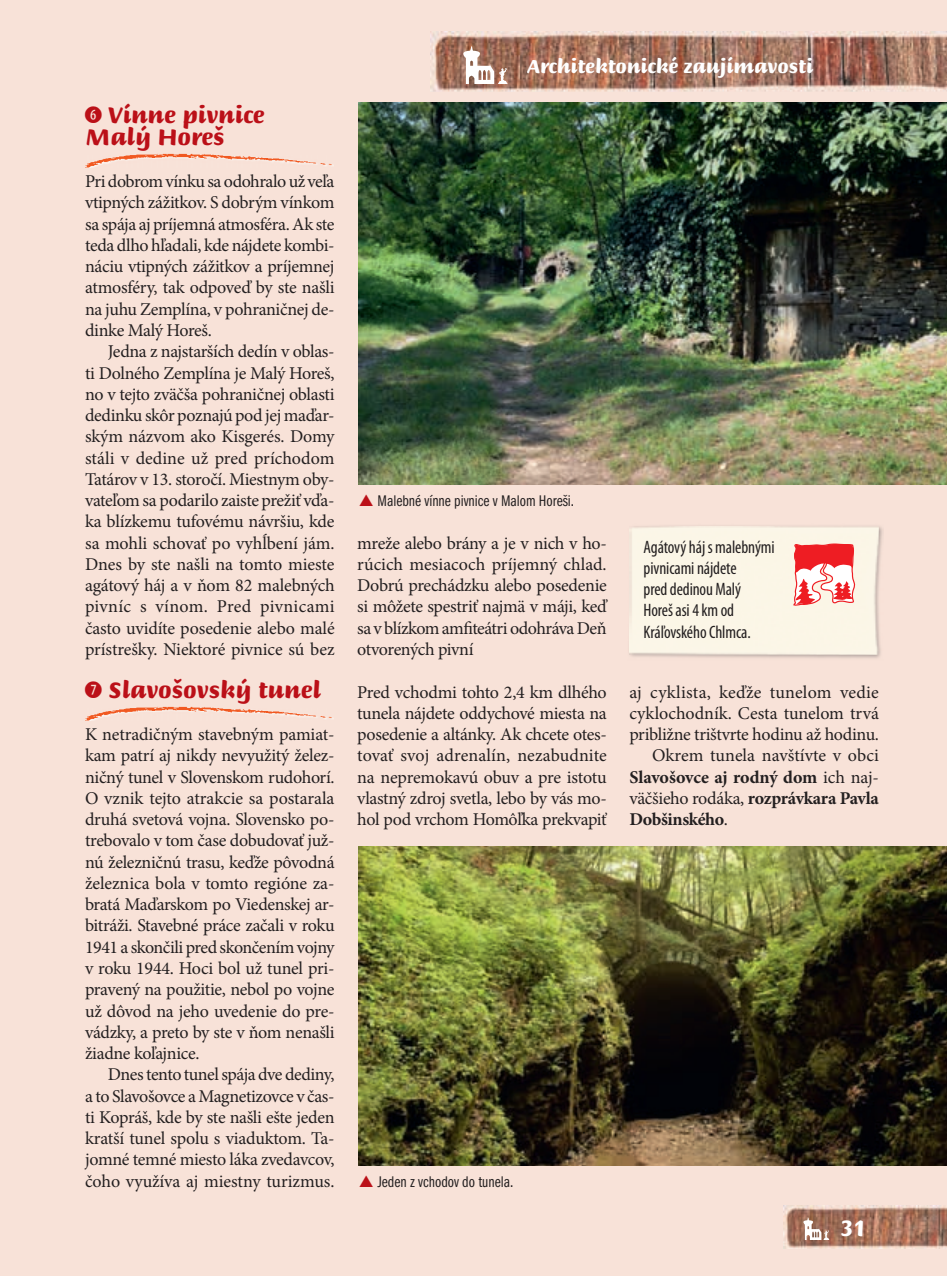
<style>
.page{position:relative;width:947px;height:1276px;background:#f8e2d8}
.page>*{position:absolute;margin:0;border:0;box-sizing:border-box;transform-origin:0 0}
.t1{font:24px/21.2px "Slovensko script";color:#bb1018}
.t2{font:900 24px "Briem Script Std";color:#fff;scale:.96 1}
.t3{font:20px "Slovensko script";color:#fff}
.t4{font:18px/21.2px "Minion Pro";letter-spacing:-.02em;color:#231f20;text-align:justify}
.t5{font:condensed 18px/21.2px "Myriad Pro";letter-spacing:-.005em;color:#231f20;scale:.96 1}
.t6{font:700 18px "Minion Pro";letter-spacing:-.015em;color:#231f20}
.t7{font:18px "Minion Pro";color:#231f20}
.t8{font:18px "Minion Pro";letter-spacing:.015em;color:#231f20}
.t9{font:16px "Franklin Got Itc TOT Boo Com";color:#231f20}
.s1{font-family:"cislavkulach"}
.s2{font-weight:400}
</style>
<div class="page">
<img style="left:85px;top:153px;width:247px;height:14px">
<img style="left:85px;top:706px;width:247px;height:14px">
<img style="left:359px;top:102px;width:588px;height:383px">
<img style="left:359px;top:846px;width:588px;height:319px">
<img style="left:631px;top:526px;width:252px;height:132px">
<div style="left:629px;top:526px;width:250px;height:129px;background:#fbf6e7"></div>
<svg style="left:793px;top:536px;width:62px;height:78px;background:#f69e9b"></svg>
<img style="left:431px;top:32px;width:516px;height:60px">
<img style="left:784px;top:1205px;width:163px;height:43px">
<svg style="left:800px;top:1217px;width:30px;height:22px"></svg>
<svg style="left:458px;top:46px;width:51px;height:37px;background:#bc9b8e"></svg>
<h1 class="t1" style="left:85px;top:103px;width:181px"><span class="s1">F</span> Vínne pivnice<br>Malý Horeš</h1>
<p class="t4" style="left:85px;top:171px;width:251px">Pri dobrom vínku sa odohralo už veľa vtipných zážitkov. S dobrým vínkom sa spája aj príjemná atmosféra. Ak ste teda dlho hľadali, kde nájdete kombi&shy;náciu vtipných zážitkov a príjemnej atmosféry, tak odpoveď by ste našli na juhu Zemplína, v pohraničnej de&shy;dinke Malý Horeš.</p>
<p class="t4" style="left:85px;top:341px;width:251px;text-indent:23px">Jedna z najstarších dedín v oblas&shy;ti Dolného Zemplína je Malý Horeš, no v tejto zväčša pohraničnej oblasti dedinku skôr poznajú pod jej maďar&shy;ským názvom ako Kisgerés. Domy stáli v dedine už pred príchodom Tatárov v 13. storočí. Miestnym oby&shy;vateľom sa podarilo zaiste prežiť vďa&shy;ka blízkemu tufovému návršiu, kde sa mohli schovať po vyhĺbení jám.<br>Dnes by ste našli na tomto mieste agátový háj a v ňom 82 malebných pivníc s vínom. Pred pivnicami často uvidíte posedenie alebo malé prístrešky. Niektoré pivnice sú bez</p>
<h1 class="t1" style="left:85px;top:678px;width:237px"><span class="s1">G</span> Slavošovský tunel</h1>
<p class="t4" style="left:85px;top:724px;width:251px">K netradičným stavebným pamiat&shy;kam patrí aj nikdy nevyužitý želez&shy;ničný tunel v Slovenskom rudohorí.<br>O vznik tejto atrakcie sa postarala druhá svetová vojna. Slovensko po&shy;trebovalo v tom čase dobudovať juž&shy;nú železničnú trasu, keďže pôvodná železnica bola v tomto regióne za&shy;bratá Maďarskom po Viedenskej ar&shy;bitráži. Stavebné práce začali v roku 1941 a skončili pred skončením vojny v roku 1944. Hoci bol už tunel pri&shy;pravený na použitie, nebol po vojne už dôvod na jeho uvedenie do pre&shy;vádzky, a preto by ste v ňom nenašli žiadne koľajnice.</p>
<p class="t4" style="left:85px;top:1064px;width:251px;text-indent:23px">Dnes tento tunel spája dve dediny, a to Slavošovce a Magnetizovce v čas&shy;ti Kopráš, kde by ste našli ešte jeden kratší tunel spolu s viaduktom. Ta&shy;jomné temné miesto láka zvedavcov, čoho využíva aj miestny turizmus.</p>
<p class="t3" style="left:527px;top:53px;width:287px">Architektonické zaujímavosti</p>
<p class="t9" style="left:377px;top:492px;width:198px">Malebné vínne pivnice v Malom Horeši.</p>
<p class="t4" style="left:357px;top:532px;width:251px">mreže alebo brány a je v nich v ho&shy;rúcich mesiacoch príjemný chlad.<br>Dobrú prechádzku alebo posedenie si môžete spestriť najmä v máji, keď sa v blízkom amfiteátri odohráva Deň otvorených pivní</p>
<p class="t4" style="left:357px;top:681px;width:251px">Pred vchodmi tohto 2,4 km dlhého tunela nájdete oddychové miesta na posedenie a altánky. Ak chcete otes&shy;tovať svoj adrenalín, nezabudnite na nepremokavú obuv a pre istotu vlastný zdroj svetla, lebo by vás mo&shy;hol pod vrchom Homôľka prekvapiť</p>
<p class="t5" style="left:643px;top:536px;width:138px">Agátový háj s malebnými pivnicami nájdete<br>pred dedinou Malý<br>Horeš asi 4 km od<br>Kráľovského Chlmca.</p>
<p class="t8" style="left:629px;top:680px;width:251px">aj cyklista, keďže tunelom vedie</p>
<p class="t7" style="left:629px;top:701px;width:251px">cyklochodník. Cesta tunelom trvá</p>
<p class="t4" style="left:629px;top:724px;width:251px">približne trištvrte hodinu až hodinu.</p>
<p class="t7" style="left:652px;top:743px;width:228px">Okrem tunela navštívte v obci</p>
<p class="t6" style="left:629px;top:764px;width:251px">Slavošovce aj rodný dom <span class="s2">ich naj-</span></p>
<p class="t6" style="left:629px;top:785px;width:251px"><span class="s2">väčšieho rodáka,</span> rozprávkara Pavla</p>
<p class="t6" style="left:629px;top:806px;width:100px">Dobšinského<span class="s2">.</span></p>
<p class="t9" style="left:377px;top:1172px;width:137px">Jeden z vchodov do tunela.</p>
<h1 class="t2" style="left:841px;top:1215px;width:28px">31</h1>
</div>
